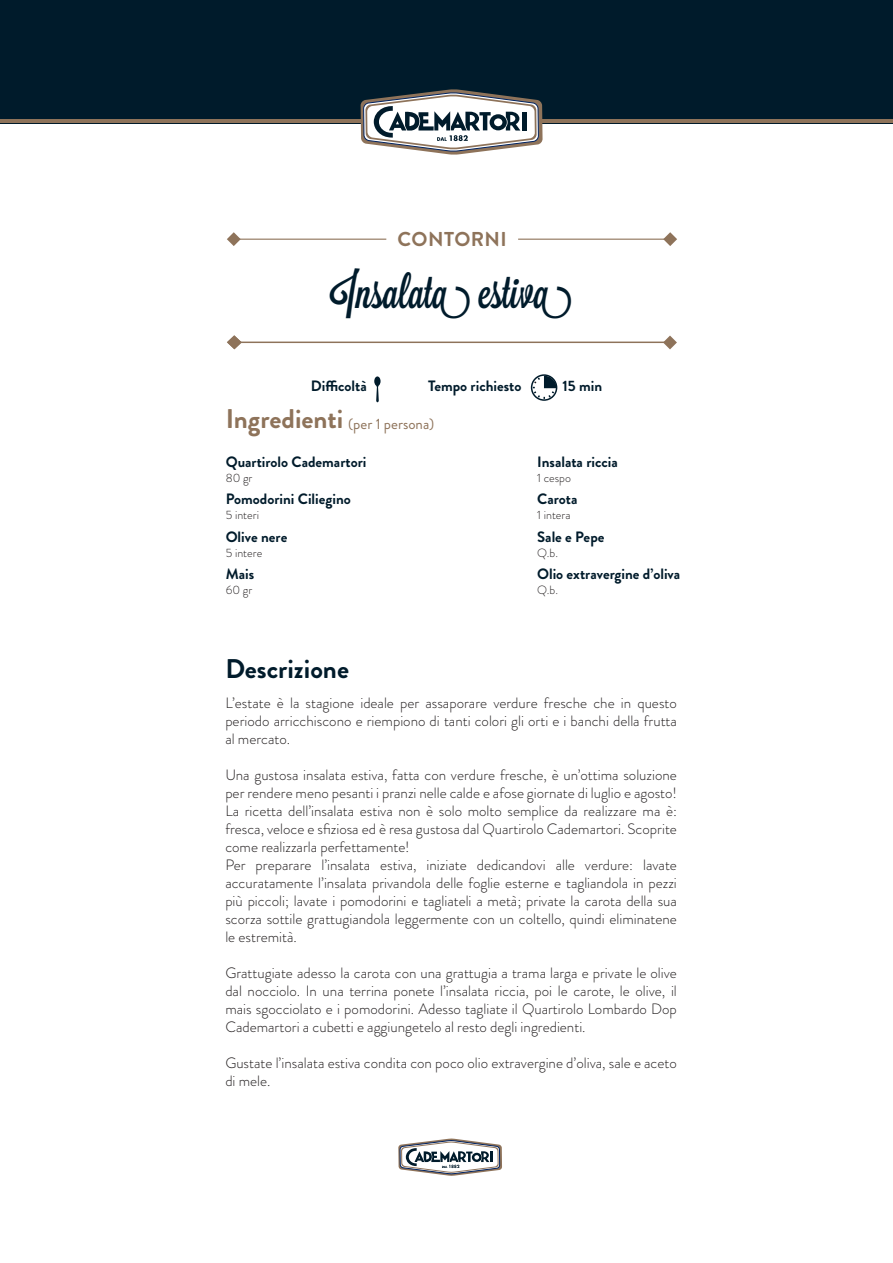
<style>
.page{position:relative;width:893px;height:1263px;background:#fff}
.page>*{position:absolute;margin:0;border:0;box-sizing:border-box;transform-origin:0 0}
.t1{font:45px "Lavanderia Sturdy";color:#001b2b}
.t2{font:700 27px "Brandon Grotesque";color:#8e735a}
.t3{font:700 27px "Brandon Grotesque";color:#001b2b}
.t4{font:700 20.1px "Brandon Grotesque";letter-spacing:.02em;color:#8e735a}
.Descrizione{font:300 15px/18px "Brandon Grotesque";color:#231f20;text-align:justify}
.Ingredienti{font:700 15px "Brandon Grotesque";color:#001b2b}
.Descrizione-2{font:15px "Brandon Grotesque";color:#8e735a}
.Ingredienti-2{font:300 12px "Brandon Grotesque";color:#231f20}
</style>
<div class="page">
<div style="left:0;top:0;width:893px;height:123px;background:#001b2b"></div>
<hr style="left:0;top:119px;width:893px;height:4px;background:#8e735a">
<svg style="left:361px;top:89px;width:182px;height:66px"></svg>
<svg style="left:398px;top:1138px;width:104px;height:38px"></svg>
<svg style="left:227px;top:335px;width:15px;height:14px"></svg>
<hr style="left:236px;top:342px;width:434px;height:1px;background:#8e735a">
<svg style="left:663px;top:336px;width:14px;height:13px"></svg>
<svg style="left:374px;top:376px;width:7px;height:26px"></svg>
<svg style="left:227px;top:232px;width:14px;height:14px"></svg>
<hr style="left:231px;top:239px;width:155px;height:1px;background:#8e735a">
<svg style="left:663px;top:232px;width:14px;height:14px"></svg>
<hr style="left:518px;top:239px;width:148px;height:1px;background:#8e735a">
<svg style="left:530px;top:374px;width:28px;height:27px"></svg>
<p class="t4" style="left:398px;top:225px;width:111px">CONTORNI</p>
<p class="t1" style="left:332px;top:266px;width:242px">Insalata estiva</p>
<p class="Ingredienti" style="left:311px;top:375px;width:57px">Difficoltà</p>
<p class="Ingredienti" style="left:428px;top:376px;width:95px">Tempo richiesto</p>
<p class="t2" style="left:226px;top:400px;width:119px">Ingredienti</p>
<p class="Descrizione-2" style="left:348px;top:413px;width:88px">(per 1 persona)</p>
<p class="Ingredienti" style="left:226px;top:451px;width:142px">Quartirolo Cademartori</p>
<p class="Ingredienti-2" style="left:226px;top:470px;width:28px">80 gr</p>
<p class="Ingredienti" style="left:226px;top:489px;width:127px">Pomodorini Ciliegino</p>
<p class="Ingredienti-2" style="left:226px;top:507px;width:35px">5 interi</p>
<p class="Ingredienti" style="left:226px;top:526px;width:63px">Olive nere</p>
<p class="Ingredienti-2" style="left:226px;top:545px;width:38px">5 intere</p>
<p class="Ingredienti" style="left:226px;top:564px;width:30px">Mais</p>
<p class="Ingredienti-2" style="left:226px;top:582px;width:28px">60 gr</p>
<p class="Ingredienti" style="left:563px;top:376px;width:41px">15 min</p>
<p class="Ingredienti" style="left:537px;top:451px;width:82px">Insalata riccia</p>
<p class="Ingredienti-2" style="left:537px;top:470px;width:35px">1 cespo</p>
<p class="Ingredienti" style="left:537px;top:489px;width:42px">Carota</p>
<p class="Ingredienti-2" style="left:537px;top:507px;width:35px">1 intera</p>
<p class="Ingredienti" style="left:537px;top:526px;width:69px">Sale e Pepe</p>
<p class="Ingredienti-2" style="left:537px;top:545px;width:22px">Q.b.</p>
<p class="Ingredienti" style="left:537px;top:564px;width:145px">Olio extravergine d’oliva</p>
<p class="Ingredienti-2" style="left:537px;top:582px;width:22px">Q.b.</p>
<p class="t3" style="left:225px;top:650px;width:125px">Descrizione</p>
<p class="Descrizione" style="left:225px;top:693px;width:453px">L’estate è la stagione ideale per assaporare verdure fresche che in questo periodo arricchiscono e riempiono di tanti colori gli orti e i banchi della frutta al mercato.</p>
<p class="Descrizione" style="left:225px;top:765px;width:453px">Una gustosa insalata estiva, fatta con verdure fresche, è un’ottima soluzione per rendere meno pesanti i pranzi nelle calde e afose giornate di luglio e agosto!</p>
<p class="Descrizione" style="left:225px;top:801px;width:453px">La ricetta dell’insalata estiva non è solo molto semplice da realizzare ma è: fresca, veloce e sfiziosa ed è resa gustosa dal Quartirolo Cademartori. Scoprite come realizzarla perfettamente!</p>
<p class="Descrizione" style="left:225px;top:855px;width:453px">Per preparare l’insalata estiva, iniziate dedicandovi alle verdure: lavate accuratamente l’insalata privandola delle foglie esterne e tagliandola in pezzi più piccoli; lavate i pomodorini e tagliateli a metà; private la carota della sua scorza sottile grattugiandola leggermente con un coltello, quindi eliminatene le estremità.</p>
<p class="Descrizione" style="left:225px;top:963px;width:453px">Grattugiate adesso la carota con una grattugia a trama larga e private le olive dal nocciolo. In una terrina ponete l’insalata riccia, poi le carote, le olive, il mais sgocciolato e i pomodorini. Adesso tagliate il Quartirolo Lombardo Dop Cademartori a cubetti e aggiungetelo al resto degli ingredienti.</p>
<p class="Descrizione" style="left:225px;top:1053px;width:453px">Gustate l’insalata estiva condita con poco olio extravergine d’oliva, sale e aceto di mele.</p>
</div>
